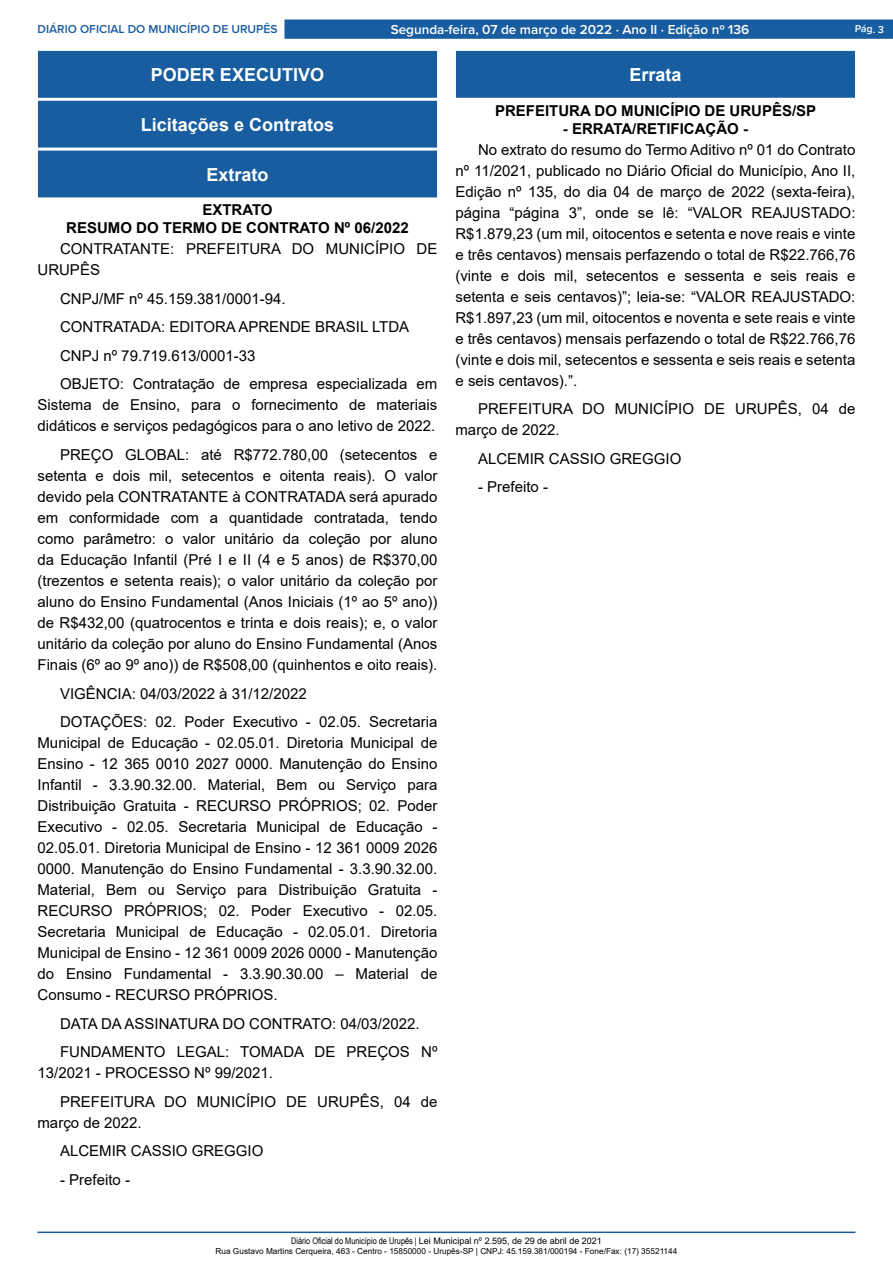
<style>
.page{position:relative;width:893px;height:1263px;background:#fff}
.page>*{position:absolute;margin:0;border:0;box-sizing:border-box;transform-origin:0 0}
.t1{font:700 18px "Arial";color:#fff}
._2_-_Corpo{font:15px/21px "Arial";color:#000}
._1_-_Cabeçalho{font:700 15px "Arial";color:#000}
.t2{font:600 13.5px "Proxima Nova";color:#fff}
.t3{font:600 12px "Proxima Nova";color:#185da0}
.t4{font:600 10.5px "Proxima Nova";color:#fff}
.t5{font:9px "Arial";color:#000}
.t6{font:8.25px "Arial";color:#000}
.s1{font-family:"Arial Narrow"}
</style>
<div class="page">
<hr style="left:38px;top:1231px;width:817px;height:2px;background:#185da0">
<div style="left:284px;top:19px;width:609px;height:20px;background:#185da0;border:1px solid #185da0"></div>
<div style="left:39px;top:51px;width:397px;height:46px;background:#185da0"></div>
<div style="left:38px;top:51px;width:399px;height:47px;border:1px solid #185da0"></div>
<div style="left:39px;top:101px;width:397px;height:46px;background:#185da0"></div>
<div style="left:38px;top:101px;width:399px;height:47px;border:1px solid #185da0"></div>
<div style="left:39px;top:151px;width:397px;height:46px;background:#185da0"></div>
<div style="left:456px;top:51px;width:398px;height:46px;background:#185da0"></div>
<div style="left:456px;top:51px;width:399px;height:47px;border:1px solid #185da0"></div>
<p class="t3" style="left:38px;top:20px;width:242px">DIÁRIO OFICIAL DO MUNICÍPIO DE URUPÊS</p>
<p class="t2" style="left:391px;top:19px;width:360px">Segunda-feira, 07 de março de 2022 ⋅ Ano II ⋅ Edição nº 136</p>
<p class="t4" style="left:855px;top:21px;width:31px;rotate:2deg">Pág. 3</p>
<p class="t1" style="left:151px;top:62px;width:175px">PODER EXECUTIVO</p>
<p class="t1" style="left:141px;top:112px;width:195px">Licitações e Contratos</p>
<p class="t1" style="left:206px;top:162px;width:64px">Extrato</p>
<p class="_1_-_Cabeçalho" style="left:202px;top:200px;width:72px">EXTRATO</p>
<p class="_1_-_Cabeçalho" style="left:66px;top:218px;width:344px">RESUMO DO TERMO DE CONTRATO Nº 06/2022</p>
<p class="_2_-_Corpo" style="left:38px;top:239px;width:401px;text-indent:22px">CONTRATANTE: PREFEITURA DO MUNICÍPIO DE<br>URUPÊS</p>
<p class="_2_-_Corpo" style="left:60px;top:288px;width:227px">CNPJ/MF nº 45.159.381/0001-94.</p>
<p class="_2_-_Corpo" style="left:60px;top:317px;width:351px">CONTRATADA: EDITORA APRENDE BRASIL LTDA</p>
<p class="_2_-_Corpo" style="left:60px;top:345px;width:197px">CNPJ nº 79.719.613/0001-33</p>
<p class="_2_-_Corpo" style="left:38px;top:374px;width:401px;text-align:justify;text-indent:22px">OBJETO: Contratação de empresa especializada em Sistema de Ensino, para o fornecimento de materiais didáticos e serviços pedagógicos para o ano letivo de 2022.</p>
<p class="_2_-_Corpo" style="left:38px;top:444px;width:401px;text-align:justify;text-indent:22px">PREÇO GLOBAL: até R$772.780,00 (setecentos e setenta e dois mil, setecentos e oitenta reais). O valor devido pela CONTRATANTE à CONTRATADA será apurado em conformidade com a quantidade contratada, tendo como parâmetro: o valor unitário da coleção por aluno da Educação Infantil (Pré I e II (4 e 5 anos) de R$370,00 (trezentos e setenta reais); o valor unitário da coleção por aluno do Ensino Fundamental (Anos Iniciais (1º ao 5º ano)) de R$432,00 (quatrocentos e trinta e dois reais); e, o valor unitário da coleção por aluno do Ensino Fundamental (Anos Finais (6º ao 9º ano)) de R$508,00 (quinhentos e oito reais).</p>
<p class="_2_-_Corpo" style="left:60px;top:683px;width:248px">VIGÊNCIA: 04/03/2022 à 31/12/2022</p>
<p class="_2_-_Corpo" style="left:38px;top:711px;width:401px;text-align:justify;text-indent:22px">DOTAÇÕES: 02. Poder Executivo - 02.05. Secretaria Municipal de Educação - 02.05.01. Diretoria Municipal de Ensino - 12 365 0010 2027 0000. Manutenção do Ensino Infantil - 3.3.90.32.00. Material, Bem ou Serviço para Distribuição Gratuita - RECURSO PRÓPRIOS; 02. Poder Executivo - 02.05. Secretaria Municipal de Educação - 02.05.01. Diretoria Municipal de Ensino - 12 361 0009 2026<br>0000. Manutenção do Ensino Fundamental - 3.3.90.32.00.<br>Material, Bem ou Serviço para Distribuição Gratuita - RECURSO PRÓPRIOS; 02. Poder Executivo - 02.05.<br>Secretaria Municipal de Educação - 02.05.01. Diretoria Municipal de Ensino - 12 361 0009 2026 0000 - Manutenção do Ensino Fundamental - 3.3.90.30.00 – Material de Consumo - RECURSO PRÓPRIOS.</p>
<p class="_2_-_Corpo" style="left:60px;top:1013px;width:361px">DATA DA ASSINATURA DO CONTRATO: 04/03/2022.</p>
<p class="_2_-_Corpo" style="left:38px;top:1041px;width:401px;text-indent:22px">FUNDAMENTO LEGAL: TOMADA DE PREÇOS Nº<br>13/2021 - PROCESSO Nº 99/2021.</p>
<p class="_2_-_Corpo" style="left:38px;top:1091px;width:401px;text-indent:22px">PREFEITURA DO MUNICÍPIO DE URUPÊS, 04 de março de 2022.</p>
<p class="_2_-_Corpo" style="left:60px;top:1140px;width:205px">ALCEMIR CASSIO GREGGIO</p>
<p class="_2_-_Corpo" style="left:60px;top:1169px;width:72px">- Prefeito -</p>
<p class="t1" style="left:629px;top:62px;width:54px">Errata</p>
<p class="_1_-_Cabeçalho" style="left:495px;top:100px;width:323px">PREFEITURA DO MUNICÍPIO DE URUPÊS/SP</p>
<p class="_1_-_Cabeçalho" style="left:563px;top:118px;width:187px">- ERRATA/RETIFICAÇÃO -</p>
<p class="_2_-_Corpo" style="left:455px;top:139px;width:401px;text-align:justify;text-indent:22px">No extrato do resumo do Termo Aditivo nº 01 do Contrato nº 11/2021, publicado no Diário Oficial do Município, Ano II, Edição nº 135, do dia 04 de março de 2022 (sexta-feira), página “página 3”, onde se lê: “VALOR REAJUSTADO:<br>R$1.879,23 (um mil, oitocentos e setenta e nove reais e vinte e três centavos) mensais perfazendo o total de R$22.766,76 (vinte e dois mil, setecentos e sessenta e seis reais e setenta e seis centavos)”; leia-se: “VALOR REAJUSTADO:<br>R$1.897,23 (um mil, oitocentos e noventa e sete reais e vinte e três centavos) mensais perfazendo o total de R$22.766,76 (vinte e dois mil, setecentos e sessenta e seis reais e setenta e seis centavos).”.</p>
<p class="_2_-_Corpo" style="left:455px;top:398px;width:401px;text-indent:22px">PREFEITURA DO MUNICÍPIO DE URUPÊS, 04 de março de 2022.</p>
<p class="_2_-_Corpo" style="left:478px;top:448px;width:205px">ALCEMIR CASSIO GREGGIO</p>
<p class="_2_-_Corpo" style="left:478px;top:476px;width:72px">- Prefeito -</p>
<p class="t5" style="left:291px;top:1235px;width:312px"><span class="s1">Diário Oficial do Município de Urupês |</span> Lei Municipal nº 2.595, de 29 de abril de 2021</p>
<p class="t6" style="left:216px;top:1245px;width:463px">Rua Gustavo Martins Cerqueira, 463 - Centro - 15850000 - Urupês-SP | CNPJ: 45.159.381/000194 - Fone/Fax: (17) 35521144</p>
</div>
